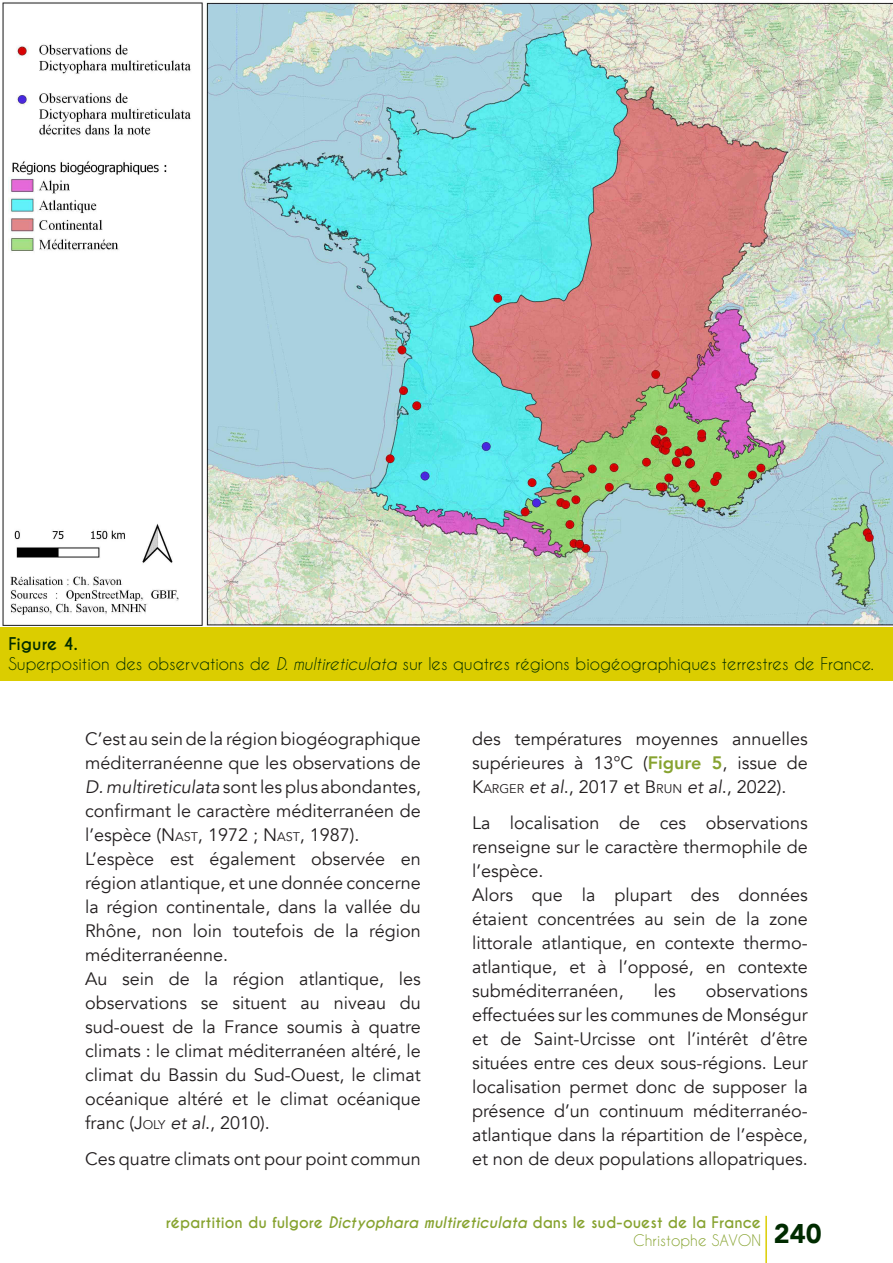
<style>
.page{position:relative;width:893px;height:1263px;background:#fff}
.page>*{position:absolute;margin:0;border:0;box-sizing:border-box;transform-origin:0 0}
.t1{font:900 27px "Avenir";color:#002b00}
.t2{font:18px/24px "Avenir";color:#231f20;text-align:justify}
.t3{font:16.5px "Caviar Dreams";color:#002b00}
.t4{font:700 16.5px "Caviar Dreams";color:#002b00}
.t5{font:700 15px/18px "Caviar Dreams";color:#87a330;text-align:right}
.s1{font-style:italic}
.s2{font-style:inherit}
.s3{font-size:12.6px}
.s4{font-weight:800;color:#87a330}
.s5{font-weight:400}
</style>
<div class="page">
<hr style="left:765px;top:1216px;width:2px;height:47px;background:#dbcd00">
<img style="left:2px;top:2px;width:891px;height:625px">
<div style="left:0;top:627px;width:893px;height:53px;background:#dbcd00"></div>
<p class="t4" style="left:9px;top:634px;width:71px">Figure 4.</p>
<p class="t3" style="left:9px;top:654px;width:867px">Superposition des observations de <span class="s1">D. multireticulata</span> sur les quatres régions biogéographiques terrestres de France.</p>
<p class="t2" style="left:85px;top:727px;width:337px">C’est au sein de la région biogéographique méditerranéenne que les observations de <span class="s1">D. multireticulata</span> sont les plus abondantes, confirmant le caractère méditerranéen de l’espèce (<span class="s2">N</span><span class="s3">AST</span>, 1972 ; <span class="s2">N</span><span class="s3">AST</span>, 1987).</p>
<p class="t2" style="left:85px;top:847px;width:337px">L’espèce est également observée en région atlantique, et une donnée concerne la région continentale, dans la vallée du Rhône, non loin toutefois de la région méditerranéenne.</p>
<p class="t2" style="left:85px;top:967px;width:337px">Au sein de la région atlantique, les observations se situent au niveau du sud-ouest de la France soumis à quatre climats : le climat méditerranéen altéré, le climat du Bassin du Sud-Ouest, le climat océanique altéré et le climat océanique franc (<span class="s2">J</span><span class="s3">OLY</span> <span class="s1">et al</span>., 2010).</p>
<p class="t2" style="left:85px;top:1147px;width:337px">Ces quatre climats ont pour point commun</p>
<p class="t2" style="left:472px;top:727px;width:337px">des températures moyennes annuelles supérieures à 13°C (<span class="s4">Figure 5</span>, issue de <span class="s2">K</span><span class="s3">ARGER</span> <span class="s1">et al</span>., 2017 et <span class="s2">B</span><span class="s3">RUN</span> <span class="s1">et al</span>., 2022).</p>
<p class="t2" style="left:472px;top:811px;width:337px">La localisation de ces observations renseigne sur le caractère thermophile de l’espèce.</p>
<p class="t2" style="left:472px;top:883px;width:337px">Alors que la plupart des données étaient concentrées au sein de la zone littorale atlantique, en contexte thermo&shy;atlantique, et à l’opposé, en contexte subméditerranéen,</p>
<p class="t2" style="left:472px;top:979px;width:337px;text-indent:234px">observations effectuées sur les communes de Monségur et de Saint-Urcisse ont l’intérêt d’être situées entre ces deux sous-régions. Leur localisation permet donc de supposer la présence d’un continuum méditerranéo&shy;atlantique dans la répartition de l’espèce, et non de deux populations allopatriques.</p>
<p class="t2" style="left:654px;top:979px;width:23px">les</p>
<p class="t5" style="left:166px;top:1213px;width:597px">répartition du fulgore <span class="s1">Dictyophara multireticulata</span> dans le sud-ouest de la France<br><span class="s5">Christophe SAVON</span></p>
<p class="t1" style="left:774px;top:1210px;width:49px">240</p>
</div>
